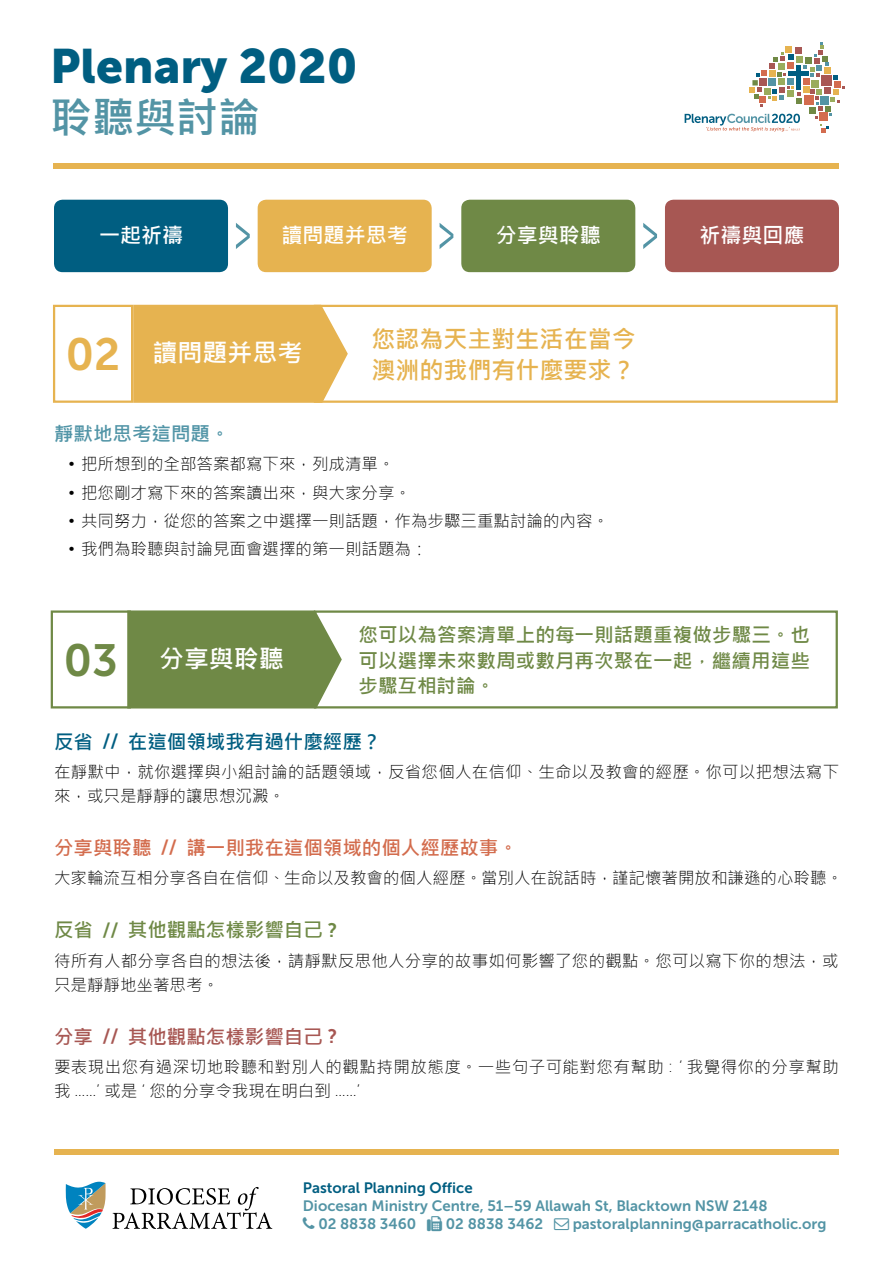
<style>
.page{position:relative;width:893px;height:1263px;background:#fff}
.page>*{position:absolute;margin:0;border:0;box-sizing:border-box;transform-origin:0 0}
.t1{font:48px "Museo Sans 900";color:#005e81}
.t2{font:45px "Museo Sans 700";color:#e6b350}
.t3{font:45px "Museo Sans 700";color:#6f8946}
.t4{font:42px "Microsoft Jheng Hei UI Bold";color:#5394a5}
.t5{font:24.9px "Microsoft Jheng Hei UI Bold";color:#fff}
.t6{font:24px/31.5px "Microsoft Jheng Hei UI Bold";color:#e6b350}
.t7{font:21px "Microsoft Jheng Hei UI Bold";color:#fff}
.t8{font:19.5px/25.5px "Microsoft Jheng Hei UI Bold";letter-spacing:.005em;color:#6f8946;text-align:justify}
.t9{font:19.5px "Microsoft Jheng Hei UI Bold";color:#d36c4d}
.t10{font:19.5px "Microsoft Jheng Hei UI Bold";color:#005e81}
.t11{font:19.5px "Microsoft Jheng Hei UI Bold";color:#a75753}
.t12{font:19.5px "Microsoft Jheng Hei UI Bold";color:#5295a7}
.t13{font:16.5px/24px "Microsoft Jheng Hei UI Light";color:#000}
.t14{font:16.5px/24px "Microsoft Jheng Hei UI Light";letter-spacing:.03em;color:#000}
.t15{font:15px/18px "Museo Sans 700";color:#5394a5}
.t16{font:15px "Museo Sans 700";color:#005e81}
.s1{font-family:"Museo Sans 700"}
.s2{font-family:"Museo Sans 100"}
</style>
<div class="page">
<svg style="left:113px;top:1187px;width:159px;height:42px"></svg>
<svg style="left:66px;top:1182px;width:40px;height:47px"></svg>
<div style="left:54px;top:1149px;width:785px;height:5px;background:#e6b350"></div>
<svg style="left:685px;top:42px;width:160px;height:90px"></svg>
<div style="left:53px;top:164px;width:785px;height:5px;background:#e6b350"></div>
<div style="left:54px;top:200px;width:174px;height:72px;background:#005e81;border-radius:9px"></div>
<div style="left:461px;top:200px;width:174px;height:72px;background:#6f8946;border-radius:9px"></div>
<div style="left:258px;top:200px;width:174px;height:72px;background:#e6b350;border-radius:9px"></div>
<div style="left:665px;top:200px;width:174px;height:72px;background:#a75753;border-radius:9px"></div>
<svg style="left:236px;top:223px;width:14px;height:26px"></svg>
<svg style="left:440px;top:223px;width:13px;height:26px"></svg>
<svg style="left:643px;top:223px;width:14px;height:26px"></svg>
<div style="left:53px;top:305px;width:80px;height:98px;border:2px solid #e6b350"></div>
<div style="left:51px;top:610px;width:80px;height:98px;border:2px solid #6f8946"></div>
<div style="left:314px;top:305px;width:524px;height:98px;border:2px solid #e6b350"></div>
<div style="left:314px;top:610px;width:524px;height:98px;border:2px solid #6f8946"></div>
<svg style="left:132px;top:304px;width:217px;height:99px;background:#e7b85c"></svg>
<svg style="left:126px;top:610px;width:217px;height:99px;background:#799153"></svg>
<h1 class="t1" style="left:50px;top:39px;width:309px">Plenary 2020</h1>
<h3 class="t4" style="left:50px;top:91px;width:211px">聆聽與討論</h3>
<p class="t7" style="left:99px;top:222px;width:85px">一起祈禱</p>
<p class="t7" style="left:282px;top:222px;width:127px">讀問題并思考</p>
<p class="t7" style="left:496px;top:222px;width:106px">分享與聆聽</p>
<p class="t7" style="left:699px;top:222px;width:106px">祈禱與回應</p>
<h2 class="t2" style="left:66px;top:330px;width:56px">02</h2>
<h3 class="t5" style="left:153px;top:338px;width:151px">讀問題并思考</h3>
<h3 class="t6" style="left:371px;top:323px;width:266px">您認為天主對生活在當今澳洲的我們有什麼要求？</h3>
<p class="t12" style="left:54px;top:422px;width:177px">靜默地思考這問題。</p>
<p class="t13" style="left:68px;top:452px;width:328px">• 把所想到的全部答案都寫下來，列成清單。</p>
<p class="t13" style="left:68px;top:480px;width:344px">• 把您剛才寫下來的答案讀出來，與大家分享。</p>
<p class="t13" style="left:68px;top:509px;width:542px">• 共同努力，從您的答案之中選擇一則話題，作為步驟三重點討論的內容。</p>
<p class="t13" style="left:68px;top:537px;width:361px">• 我們為聆聽與討論見面會選擇的第一則話題為：</p>
<h2 class="t3" style="left:64px;top:635px;width:56px">03</h2>
<h3 class="t5" style="left:159px;top:643px;width:126px">分享與聆聽</h3>
<p class="t8" style="left:359px;top:622px;width:453px">您可以為答案清單上的每一則話題重複做步驟三。也可以選擇未來數周或數月再次聚在一起，繼續用這些步驟互相討論。</p>
<p class="t10" style="left:54px;top:729px;width:329px">反省 <span class="s1">//</span> 在這個領域我有過什麼經歷？</p>
<p class="t13" style="left:54px;top:760px;width:787px">在靜默中，就你選擇與小組討論的話題領域，反省您個人在信仰、生命以及教會的經歷。你可以把想法寫下來，或只是靜靜的讓思想沉澱。</p>
<p class="t9" style="left:54px;top:836px;width:465px">分享與聆聽 <span class="s1">//</span> 講一則我在這個領域的個人經歷故事。</p>
<p class="t13" style="left:54px;top:866px;width:791px">大家輪流互相分享各自在信仰、生命以及教會的個人經歷。當別人在說話時，謹記懷著開放和謙遜的心聆聽。</p>
<p class="t8" style="left:54px;top:917px;width:285px">反省 <span class="s1">//</span> 其他觀點怎樣影響自己 <span class="s1">?</span></p>
<p class="t13" style="left:54px;top:948px;width:786px">待所有人都分享各自的想法後，請靜默反思他人分享的故事如何影響了您的觀點。您可以寫下你的想法，或只是靜靜地坐著思考。</p>
<p class="t11" style="left:54px;top:1024px;width:285px">分享 <span class="s1">//</span> 其他觀點怎樣影響自己 <span class="s1">?</span></p>
<p class="t14" style="left:54px;top:1055px;width:786px">要表現出您有過深切地聆聽和對別人的觀點持開放態度。一些句子可能對您有幫助 <span class="s2">: ‘</span> 我覺得你的分享幫助我 <span class="s2">……’</span> 或是 <span class="s2">‘</span> 您的分享令我現在明白到 <span class="s2">……’</span></p>
<p class="t16" style="left:303px;top:1179px;width:171px">Pastoral Planning Office</p>
<p class="t15" style="left:318px;top:1197px;width:451px;text-indent:-15px">Diocesan Ministry Centre, 51–59 Allawah St, Blacktown NSW 2148<br>02 8838 3460</p>
<p class="t15" style="left:446px;top:1215px;width:99px">02 8838 3462</p>
<p class="t15" style="left:573px;top:1215px;width:255px">pastoralplanning@parracatholic.org</p>
</div>
